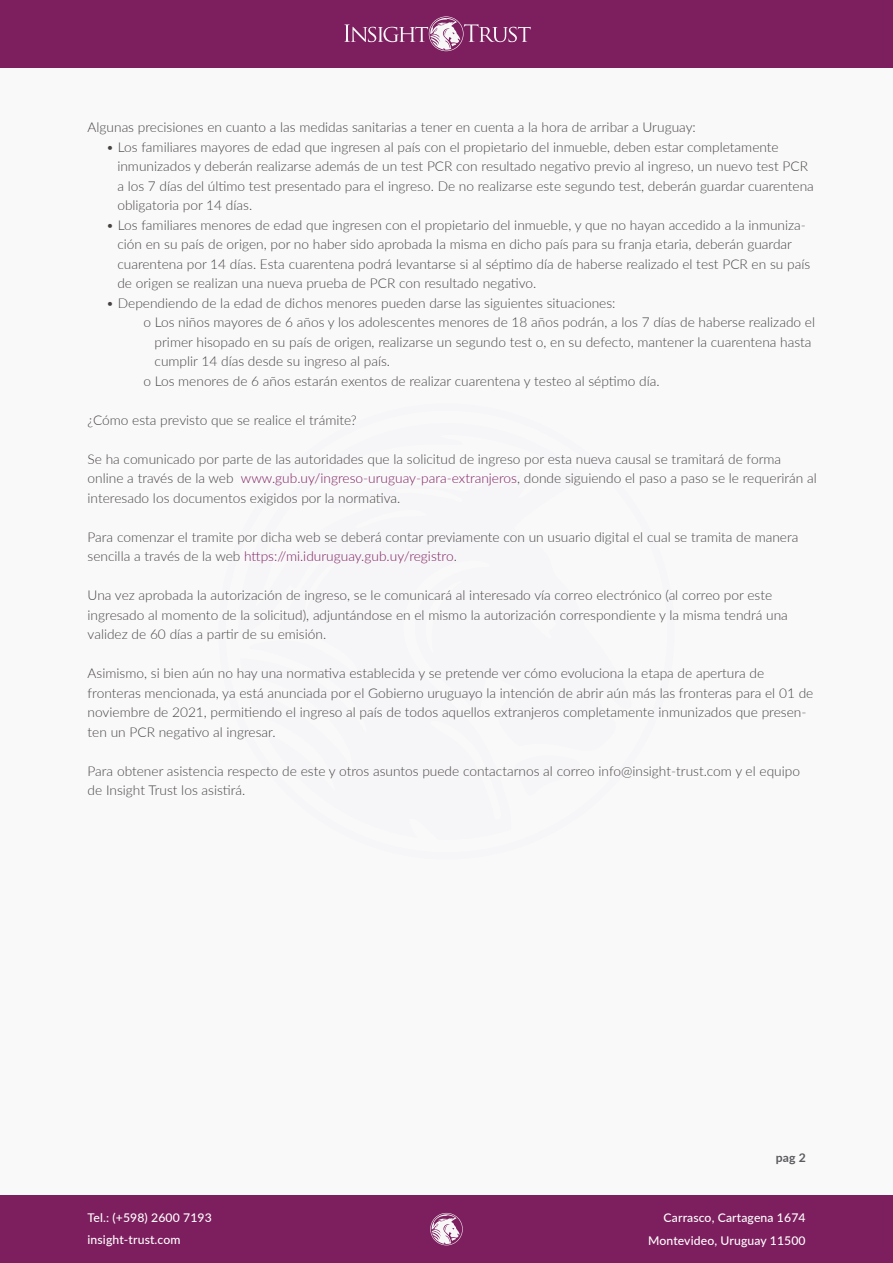
<style>
.page{position:relative;width:893px;height:1263px;background:#f9f9fa}
.page>*{position:absolute;margin:0;border:0;box-sizing:border-box;transform-origin:0 0}
.t1{font:300 13.5px/19.5px "Lato";color:#474242}
.t2{font:500 12px/22.5px "Lato";letter-spacing:.01em;color:#fff}
.t3{font:700 12px "Lato";color:#5b5b5f}
.s1{color:#7d1e5e}
</style>
<div class="page">
<div style="left:0;top:0;width:893px;height:68px;background:#7d1e5e"></div>
<svg style="left:344px;top:16px;width:187px;height:35px"></svg>
<div style="left:0;top:1195px;width:893px;height:68px;background:#7d1e5e"></div>
<svg style="left:430px;top:1213px;width:33px;height:32px"></svg>
<p class="t1" style="left:88px;top:117px;width:610px">Algunas precisiones en cuanto a las medidas sanitarias a tener en cuenta a la hora de arribar a Uruguay:</p>
<p class="t1" style="left:117px;top:137px;width:698px;text-indent:-11px">• Los familiares mayores de edad que ingresen al país con el propietario del inmueble, deben estar completamente inmunizados y deberán realizarse además de un test PCR con resultado negativo previo al ingreso, un nuevo test PCR a los 7 días del último test presentado para el ingreso. De no realizarse este segundo test, deberán guardar cuarentena obligatoria por 14 días.</p>
<p class="t1" style="left:117px;top:215px;width:694px;text-indent:-11px">• Los familiares menores de edad que ingresen con el propietario del inmueble, y que no hayan accedido a la inmuniza&shy;ción en su país de origen, por no haber sido aprobada la misma en dicho país para su franja etaria, deberán guardar cuarentena por 14 días. Esta cuarentena podrá levantarse si al séptimo día de haberse realizado el test PCR en su país de origen se realizan una nueva prueba de PCR con resultado negativo.</p>
<p class="t1" style="left:106px;top:293px;width:511px">• Dependiendo de la edad de dichos menores pueden darse las siguientes situaciones:</p>
<p class="t1" style="left:143px;top:312px;width:673px">o Los niños mayores de 6 años y los adolescentes menores de 18 años podrán, a los 7 días de haberse realizado el</p>
<p class="t1" style="left:155px;top:332px;width:659px">primer hisopado en su país de origen, realizarse un segundo test o, en su defecto, mantener la cuarentena hasta</p>
<p class="t1" style="left:155px;top:351px;width:237px">cumplir 14 días desde su ingreso al país.</p>
<p class="t1" style="left:143px;top:371px;width:518px">o Los menores de 6 años estarán exentos de realizar cuarentena y testeo al séptimo día.</p>
<p class="t1" style="left:88px;top:410px;width:271px">¿Cómo esta previsto que se realice el trámite?</p>
<p class="t1" style="left:88px;top:449px;width:731px">Se ha comunicado por parte de las autoridades que la solicitud de ingreso por esta nueva causal se tramitará de forma online a través de la web <span class="s1">www.gub.uy/ingreso-uruguay-para-extranjeros</span>, donde siguiendo el paso a paso se le requerirán al interesado los documentos exigidos por la normativa.</p>
<p class="t1" style="left:88px;top:527px;width:712px">Para comenzar el tramite por dicha web se deberá contar previamente con un usuario digital el cual se tramita de manera sencilla a través de la web <span class="s1">https://mi.iduruguay.gub.uy/registro</span>.</p>
<p class="t1" style="left:88px;top:585px;width:702px">Una vez aprobada la autorización de ingreso, se le comunicará al interesado vía correo electrónico (al correo por este ingresado al momento de la solicitud), adjuntándose en el mismo la autorización correspondiente y la misma tendrá una validez de 60 días a partir de su emisión.</p>
<p class="t1" style="left:88px;top:663px;width:727px">Asimismo, si bien aún no hay una normativa establecida y se pretende ver cómo evoluciona la etapa de apertura de fronteras mencionada, ya está anunciada por el Gobierno uruguayo la intención de abrir aún más las fronteras para el 01 de noviembre de 2021, permitiendo el ingreso al país de todos aquellos extranjeros completamente inmunizados que presen&shy;ten un PCR negativo al ingresar.</p>
<p class="t1" style="left:88px;top:761px;width:714px">Para obtener asistencia respecto de este y otros asuntos puede contactarnos al correo info@insight-trust.com y el equipo de Insight Trust los asistirá.</p>
<p class="t3" style="left:776px;top:1148px;width:32px">pag 2</p>
<p class="t2" style="left:88px;top:1206px;width:126px">Tel.: (+598) 2600 7193 insight-trust.com</p>
<p class="t2" style="left:664px;top:1206px;width:143px">Carrasco, Cartagena 1674</p>
<p class="t2" style="left:648px;top:1229px;width:159px">Montevideo, Uruguay 11500</p>
</div>
